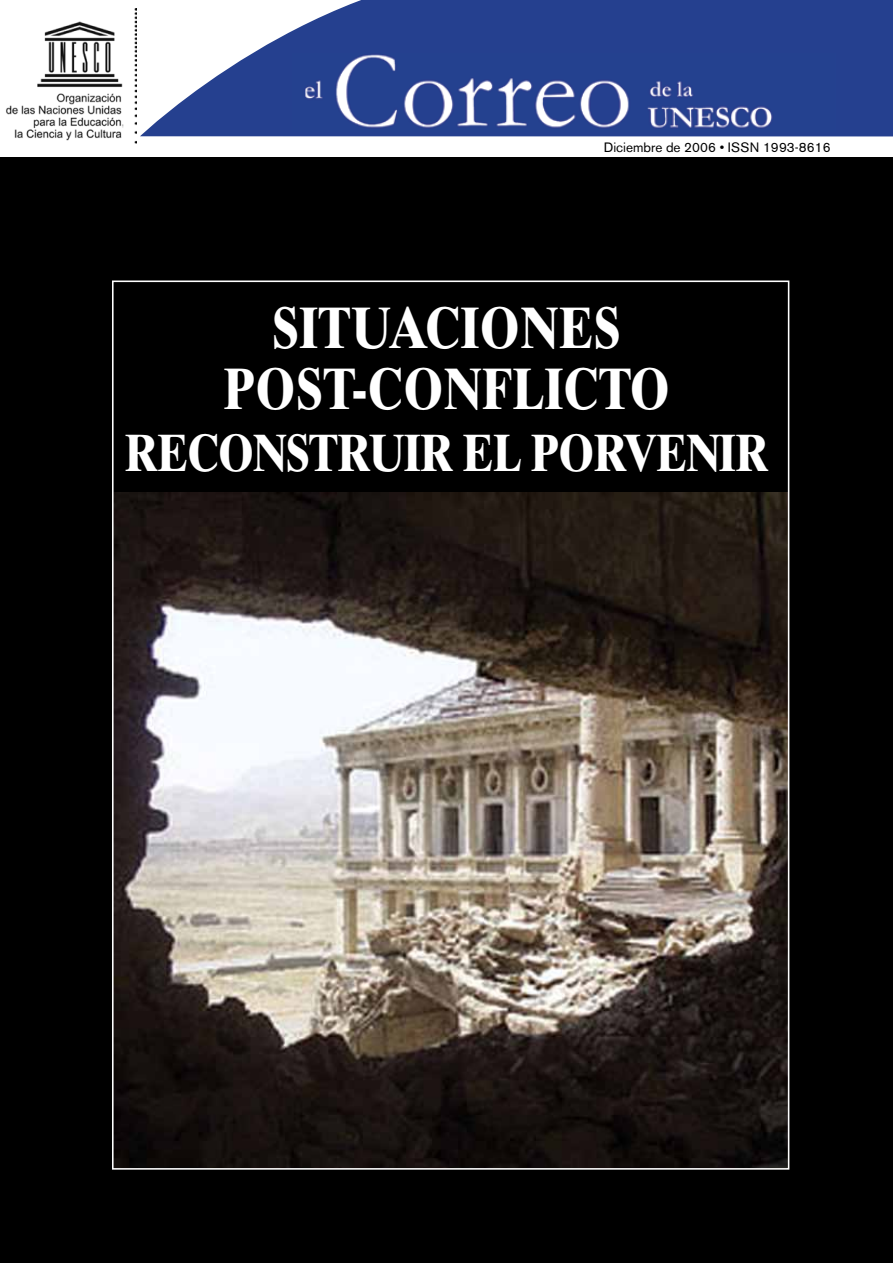
<style>
.page{position:relative;width:893px;height:1263px;background:#fff}
.page>*{position:absolute;margin:0;border:0;box-sizing:border-box;transform-origin:0 0}
.t1{font:700 58.5px/61.5px "Times Ten";color:#fff;text-align:center;scale:.84 1}
.t2{font:700 52.5px "Times Ten";letter-spacing:-.03em;color:#fff;scale:.84 1}
.t3{font:13.5px "Akzidenz Grotesk BE";color:#000}
</style>
<div class="page">
<div style="left:0;top:157px;width:893px;height:1106px;background:#000"></div>
<img style="left:115px;top:493px;width:671px;height:674px">
<svg style="left:140px;top:0;width:753px;height:136px;fill:#25408f"></svg>
<img style="left:292px;top:53px;width:543px;height:78px">
<img style="left:6px;top:8px;width:131px;height:136px">
<p class="t3" style="left:604px;top:139px;width:228px">Diciembre de 2006 • ISSN 1993-8616</p>
<h1 class="t1" style="left:223px;top:296px;width:534px">SITUACIONES<br>POST-CONFLICTO</h1>
<h2 class="t2" style="left:124px;top:421px;width:769px">RECONSTRUIR EL PORVENIR</h2>
</div>
